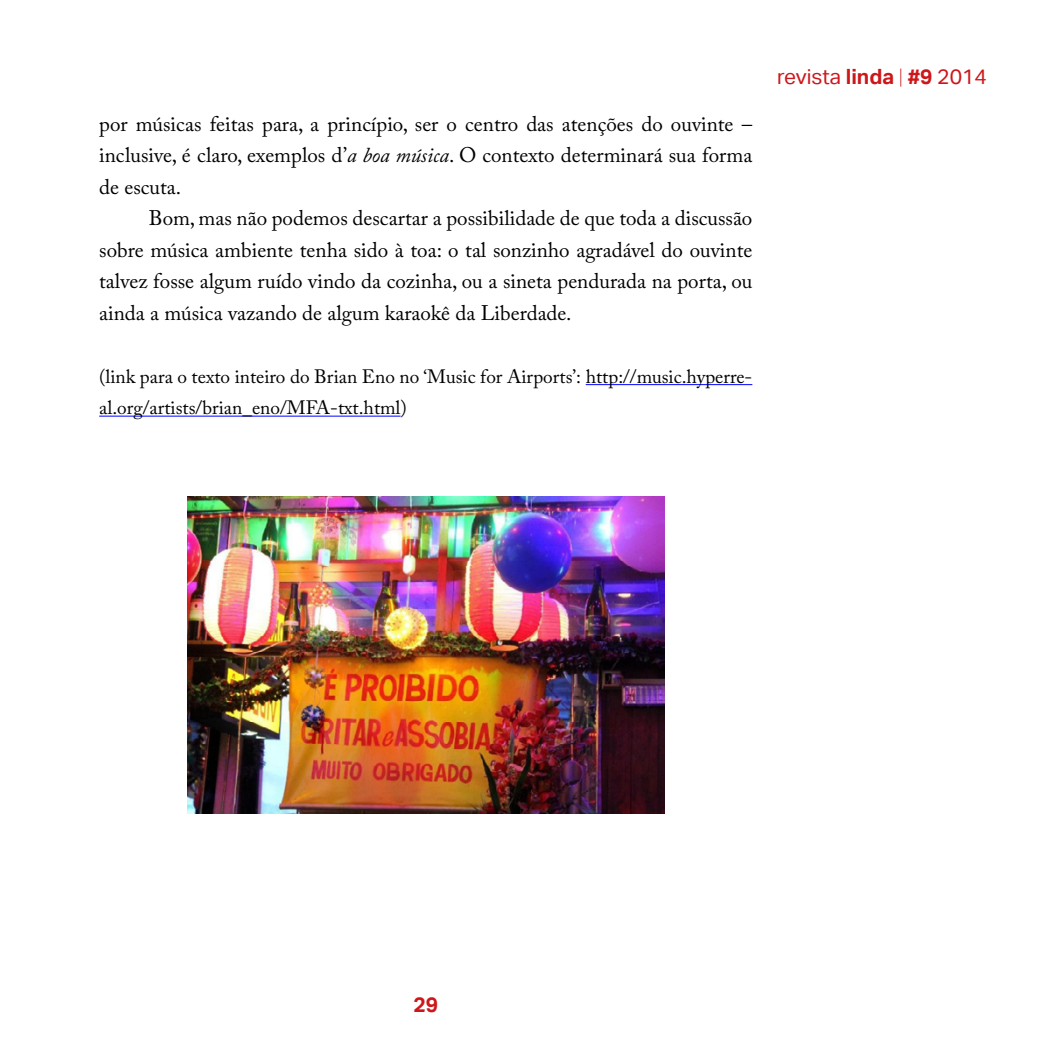
<style>
.page{position:relative;width:1050px;height:1050px;background:#fff}
.page>*{position:absolute;margin:0;border:0;box-sizing:border-box;transform-origin:0 0}
.corpo_de_texto{font:21px/31.5px "Adobe Caslon Pro";color:#000;text-align:justify}
.t1{font:21px "Aktiv Grotesk";color:#cd171a}
.t2{font:700 21px "Aktiv Grotesk";color:#cd171a}
.corpo_de_texto-2{font:19.25px/31.5px "Adobe Caslon Pro";color:#000}
.s1{font-style:italic}
.s2{font-weight:700}
.s3{font-weight:100}
</style>
<div class="page">
<hr style="left:586px;top:384px;width:166px;height:1px;background:#00f">
<hr style="left:99px;top:416px;width:302px;height:1px;background:#00f">
<img style="left:187px;top:496px;width:477px;height:317px">
<p class="corpo_de_texto" style="left:99px;top:108px;width:655px">por músicas feitas para, a princípio, ser o centro das atenções do ouvinte – inclusive, é claro, exemplos d’<span class="s1">a boa música</span>. O contexto determinará sua forma de escuta.</p>
<p class="corpo_de_texto" style="left:99px;top:202px;width:655px;text-indent:50px">Bom, mas não podemos descartar a possibilidade de que toda a discussão sobre música ambiente tenha sido à toa: o tal sonzinho agradável do ouvinte talvez fosse algum ruído vindo da cozinha, ou a sineta pendurada na porta, ou ainda a música vazando de algum karaokê da Liberdade.</p>
<p class="corpo_de_texto-2" style="left:99px;top:360px;width:655px">(link para o texto inteiro do Brian Eno no ‘Music for Airports’: http://music.hyperre&shy;al.org/artists/brian_eno/MFA-txt.html)</p>
<p class="t1" style="left:777px;top:65px;width:211px">revista <span class="s2">linda</span> <span class="s3">|</span> <span class="s2">#9</span> 2014</p>
<p class="t2" style="left:413px;top:993px;width:26px">29</p>
</div>
